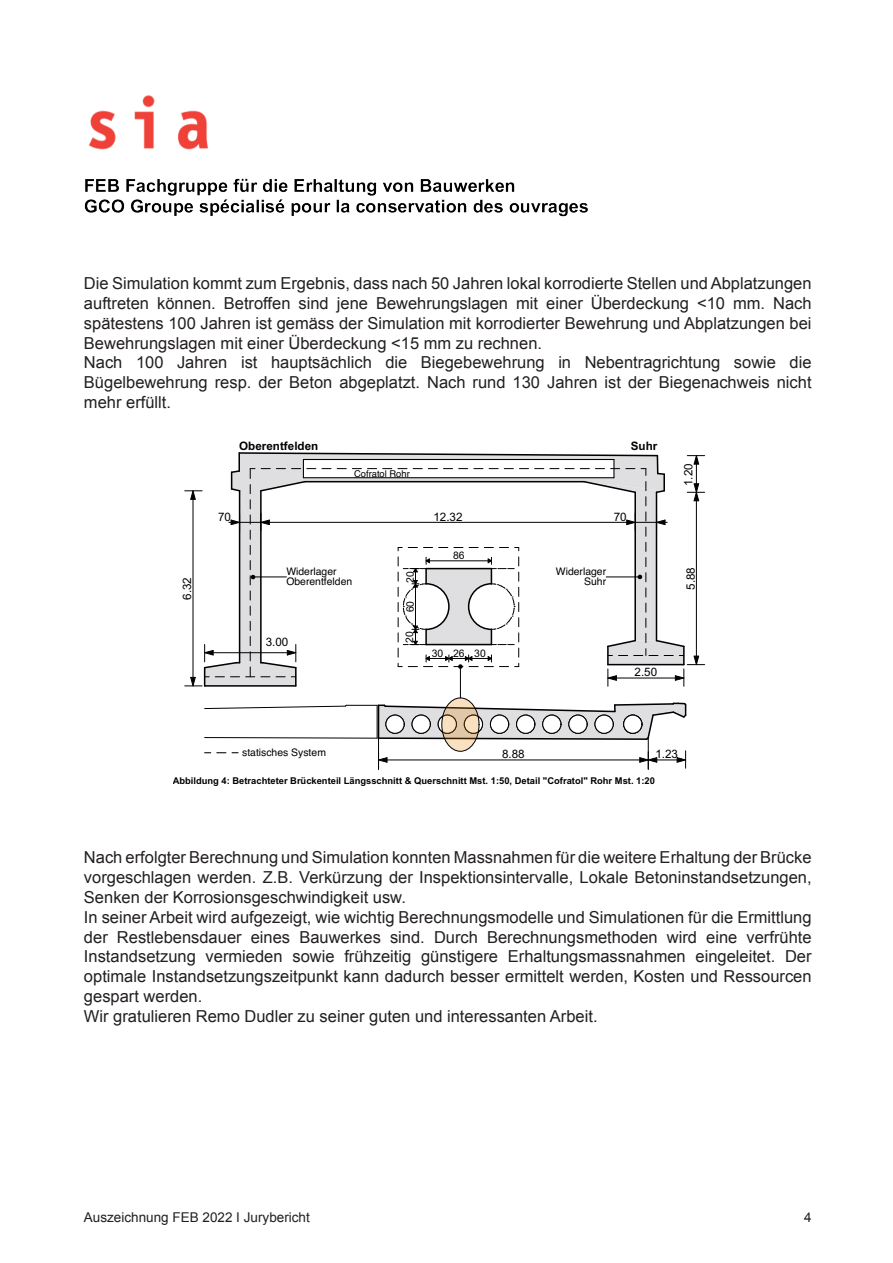
<style>
.page{position:relative;width:893px;height:1263px;background:#fff}
.page>*{position:absolute;margin:0;border:0;box-sizing:border-box;transform-origin:0 0}
.t1{font:700 20.85px "Arial";color:#000}
.t2{font:16.5px/19.8px "Arial";color:#231f20;text-align:justify}
.t3{font:13.5px "Arial";color:#231f20}
.t4{font:11.7px "Helvetica";color:#000}
.t5{font:11.7px "Arial";color:#000}
.t6{font:700 11.7px "Arial";color:#000}
.t7{font:10.35px/10.4px "Helvetica";color:#000}
.t8{font:10.35px "Arial";letter-spacing:-.005em;color:#000}
.t9{font:700 9.45px "Arial";color:#000}
.t10{font:9.45px "Helvetica";color:#000}
</style>
<div class="page">
<img style="left:84px;top:95px;width:504px;height:122px">
<svg style="left:204px;top:698px;width:483px;height:71px"></svg>
<hr style="left:460px;top:666px;width:1px;height:32px;background:#000">
<svg style="left:185px;top:452px;width:520px;height:235px"></svg>
<div style="left:442px;top:698px;width:37px;height:53px;border:1px solid #000;border-radius:50%"></div>
<p class="t2" style="left:84px;top:274px;width:729px">Die Simulation kommt zum Ergebnis, dass nach 50 Jahren lokal korrodierte Stellen und Abplatzungen auftreten können. Betroffen sind jene Bewehrungslagen mit einer Überdeckung &lt;10 mm. Nach spätestens 100 Jahren ist gemäss der Simulation mit korrodierter Bewehrung und Abplatzungen bei Bewehrungslagen mit einer Überdeckung &lt;15 mm zu rechnen.</p>
<p class="t2" style="left:84px;top:353px;width:729px">Nach 100 Jahren ist hauptsächlich die Biegebewehrung in Nebentragrichtung sowie die Bügelbewehrung resp. der Beton abgeplatzt. Nach rund 130 Jahren ist der Biegenachweis nicht mehr erfüllt.</p>
<p class="t9" style="left:174px;top:321px;width:101px">der Brückenuntersicht</p>
<p class="t1" style="left:174px;top:353px;width:37px">Ziel</p>
<p class="t4" style="left:174px;top:381px;width:543px">Aufgrund der vorhandenen Messdaten (Überdeckung, Potential, Chloridprofile) soll die Restlebensdauer</p>
<p class="t5" style="left:183px;top:600px;width:24px;rotate:-90deg">6.32</p>
<p class="t6" style="left:239px;top:439px;width:81px">Oberentfelden</p>
<p class="t6" style="left:631px;top:439px;width:28px">Suhr</p>
<p class="t10" style="left:354px;top:468px;width:57px">Cofratol Rohr</p>
<p class="t5" style="left:218px;top:512px;width:14px">70</p>
<p class="t5" style="left:433px;top:512px;width:31px">12.32</p>
<p class="t5" style="left:614px;top:512px;width:14px">70</p>
<p class="t8" style="left:453px;top:552px;width:13px">86</p>
<p class="t7" style="left:286px;top:566px;width:67px">Widerlager<br>Oberentfelden</p>
<p class="t7" style="left:556px;top:566px;width:52px;text-align:right">Widerlager<br>Suhr</p>
<p class="t8" style="left:406px;top:582px;width:13px;rotate:-90deg">20</p>
<p class="t5" style="left:266px;top:637px;width:24px">3.00</p>
<p class="t8" style="left:406px;top:612px;width:13px;rotate:-90deg">60</p>
<p class="t8" style="left:406px;top:643px;width:13px;rotate:-90deg">20</p>
<p class="t8" style="left:432px;top:649px;width:56px">30 26 30</p>
<p class="t5" style="left:635px;top:668px;width:24px">2.50</p>
<p class="t5" style="left:684px;top:486px;width:24px;rotate:-90deg">1.20</p>
<p class="t5" style="left:686px;top:590px;width:24px;rotate:-90deg">5.88</p>
<p class="t7" style="left:242px;top:747px;width:85px">statisches System</p>
<p class="t5" style="left:502px;top:749px;width:24px">8.88</p>
<p class="t5" style="left:655px;top:749px;width:24px">1.23</p>
<p class="t9" style="left:173px;top:775px;width:484px">Abbildung 4: Betrachteter Brückenteil Längsschnitt &amp; Querschnitt Mst. 1:50, Detail "Cofratol" Rohr Mst. 1:20</p>
<p class="t2" style="left:84px;top:848px;width:729px">Nach erfolgter Berechnung und Simulation konnten Massnahmen für die weitere Erhaltung der Brücke vorgeschlagen werden. Z.B. Verkürzung der Inspektionsintervalle, Lokale Betoninstandsetzungen, Senken der Korrosionsgeschwindigkeit usw.</p>
<p class="t2" style="left:84px;top:907px;width:729px">In seiner Arbeit wird aufgezeigt, wie wichtig Berechnungsmodelle und Simulationen für die Ermittlung der Restlebensdauer eines Bauwerkes sind. Durch Berechnungsmethoden wird eine verfrühte Instandsetzung vermieden sowie frühzeitig günstigere Erhaltungsmassnahmen eingeleitet. Der optimale Instandsetzungszeitpunkt kann dadurch besser ermittelt werden, Kosten und Ressourcen gespart werden.</p>
<p class="t2" style="left:84px;top:1006px;width:515px">Wir gratulieren Remo Dudler zu seiner guten und interessanten Arbeit.</p>
<p class="t3" style="left:84px;top:1208px;width:227px">Auszeichnung FEB 2022 I Jurybericht</p>
<p class="t3" style="left:804px;top:1208px;width:9px">4</p>
</div>
